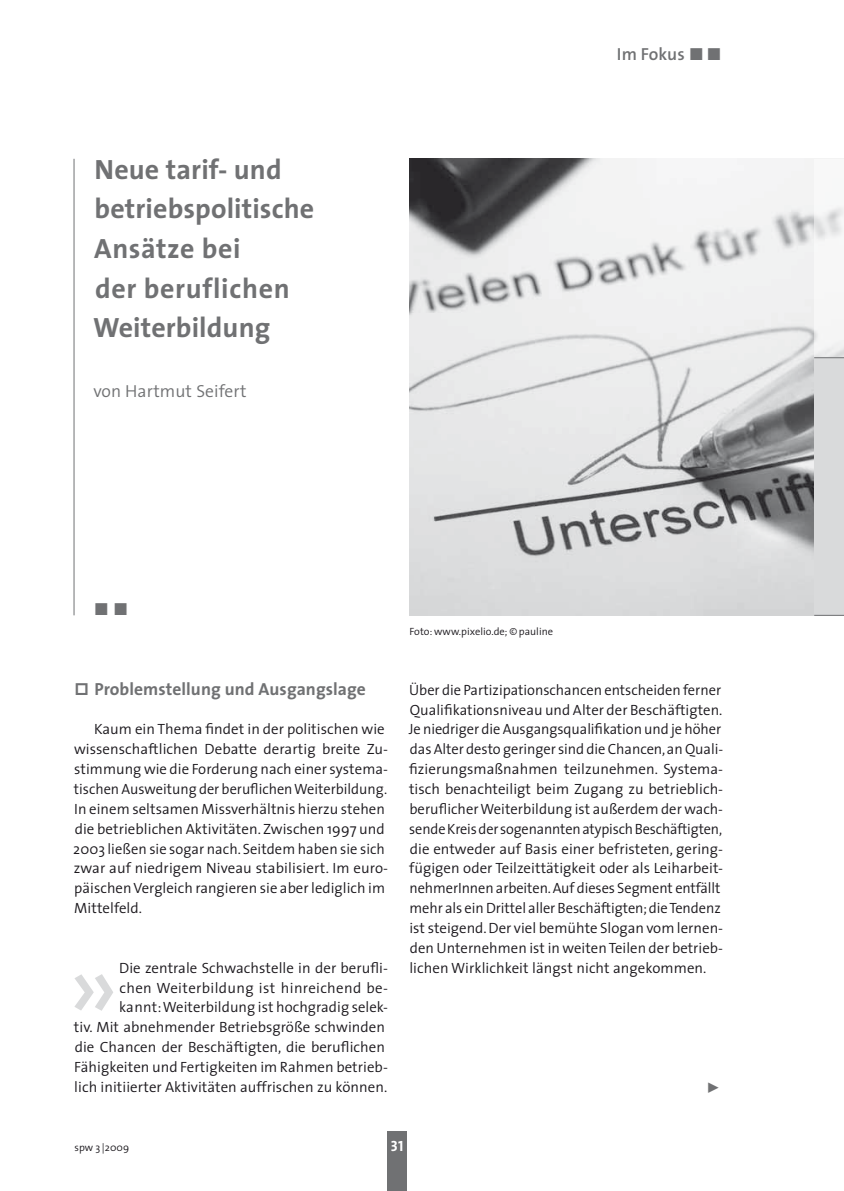
<style>
.page{position:relative;width:844px;height:1191px;background:#fff}
.page>*{position:absolute;margin:0;border:0;box-sizing:border-box;transform-origin:0 0}
.t1{font:101.5px "The Sans";color:#d9dadb}
.t2{font:700 28px/39.7px "The Sans";letter-spacing:.005em;color:#707173}
.t3{font:700 17.5px "The Sans";letter-spacing:.005em;color:#707173}
.t4{font:300 17.5px "The Sans";letter-spacing:.005em;color:#707173}
.t5{font:600 17.5px "The Sans";letter-spacing:.005em;color:#707173}
.t6{font:17.5px "The Sans Bold Expert";color:#707173}
.t7{font:300 14.88px/19.8px "The Sans";letter-spacing:.005em;color:#1a171c}
.t8{font:14.88px "The Sans Bold Caps";color:#fff}
.t9{font:14.88px "The Sans Bold Expert";color:#707173}
.t10{font:300 10.5px "The Sans";letter-spacing:.005em;color:#1a171c}
.s1{font-family:"The Sans Bold Expert";font-weight:400}
</style>
<div class="page">
<img style="left:409px;top:159px;width:405px;height:456px">
<svg style="left:814px;top:206px;width:29px;height:151px;fill:#f6f6f6"></svg>
<div style="left:387px;top:1131px;width:20px;height:60px;background:#707173"></div>
<div style="left:814px;top:357px;width:29px;height:258px;background:#d9dadb"></div>
<svg style="left:814px;top:357px;width:29px;height:1px"></svg>
<svg style="left:814px;top:615px;width:29px;height:1px"></svg>
<hr style="left:74px;top:159px;width:1px;height:456px;background:#707173">
<h2 class="t2" style="left:93px;top:149px;width:223px">Neue tarif- und betriebspolitische<br>Ansätze bei<br>der beruflichen<br>Weiterbildung</h2>
<p class="t4" style="left:93px;top:376px;width:154px">von Hartmut Seifert</p>
<p class="t5" style="left:616px;top:39px;width:106px">Im Fokus <span class="s1">óó</span></p>
<p class="t6" style="left:94px;top:595px;width:36px">ó ó</p>
<p class="t3" style="left:74px;top:674px;width:293px"><span class="s1">ò</span> Problemstellung und Ausgangslage</p>
<p class="t7" style="left:73px;top:719px;width:316px;text-indent:21px">Kaum ein Thema findet in der politischen wie wissenschaftlichen Debatte derartig breite Zu&shy;stimmung wie die Forderung nach einer systema&shy;tischen Ausweitung der beruflichen Weiterbildung.<br>In einem seltsamen Missverhältnis hierzu stehen die betrieblichen Aktivitäten. Zwischen 1997 und 2003 ließen sie sogar nach. Seitdem haben sie sich zwar auf niedrigem Niveau stabilisiert. Im euro&shy;päischen Vergleich rangieren sie aber lediglich im Mittelfeld.</p>
<p class="t7" style="left:74px;top:957px;width:315px;text-align:right">Die zentrale Schwachstelle in der berufli-<br>chen Weiterbildung ist hinreichend be&shy;kannt: Weiterbildung ist hochgradig selek-<br>tiv. Mit abnehmender Betriebsgröße schwinden die Chancen der Beschäftigten, die beruflichen Fähigkeiten und Fertigkeiten im Rahmen betrieb&shy;lich initiierter Aktivitäten auffrischen zu können.</p>
<h1 class="t1" style="left:67px;top:899px;width:53px">»</h1>
<p class="t10" style="left:409px;top:623px;width:145px">Foto: www.pixelio.de; ©pauline</p>
<p class="t7" style="left:409px;top:679px;width:316px">Über die Partizipationschancen entscheiden ferner Qualifikationsniveau und Alter der Beschäftigten.<br>Je niedriger die Ausgangsqualifikation und je höher das Alter desto geringer sind die Chancen, an Quali&shy;fizierungsmaßnahmen teilzunehmen. Systema&shy;tisch benachteiligt beim Zugang zu betrieblich&shy;beruflicher Weiterbildung ist außerdem der wach&shy;sende Kreis der sogenannten atypisch Beschäftigten, die entweder auf Basis einer befristeten, gering&shy;fügigen oder Teilzeittätigkeit oder als Leiharbeit&shy;nehmerInnen arbeiten. Auf dieses Segment entfällt mehr als ein Drittel aller Beschäftigten; die Tendenz ist steigend. Der viel bemühte Slogan vom lernen&shy;den Unternehmen ist in weiten Teilen der betrieb&shy;lichen Wirklichkeit längst nicht angekommen.</p>
<p class="t9" style="left:705px;top:1074px;width:16px">˘</p>
<p class="t10" style="left:74px;top:1139px;width:56px">spw 3 |2009</p>
<p class="t8" style="left:391px;top:1133px;width:14px">31</p>
</div>
